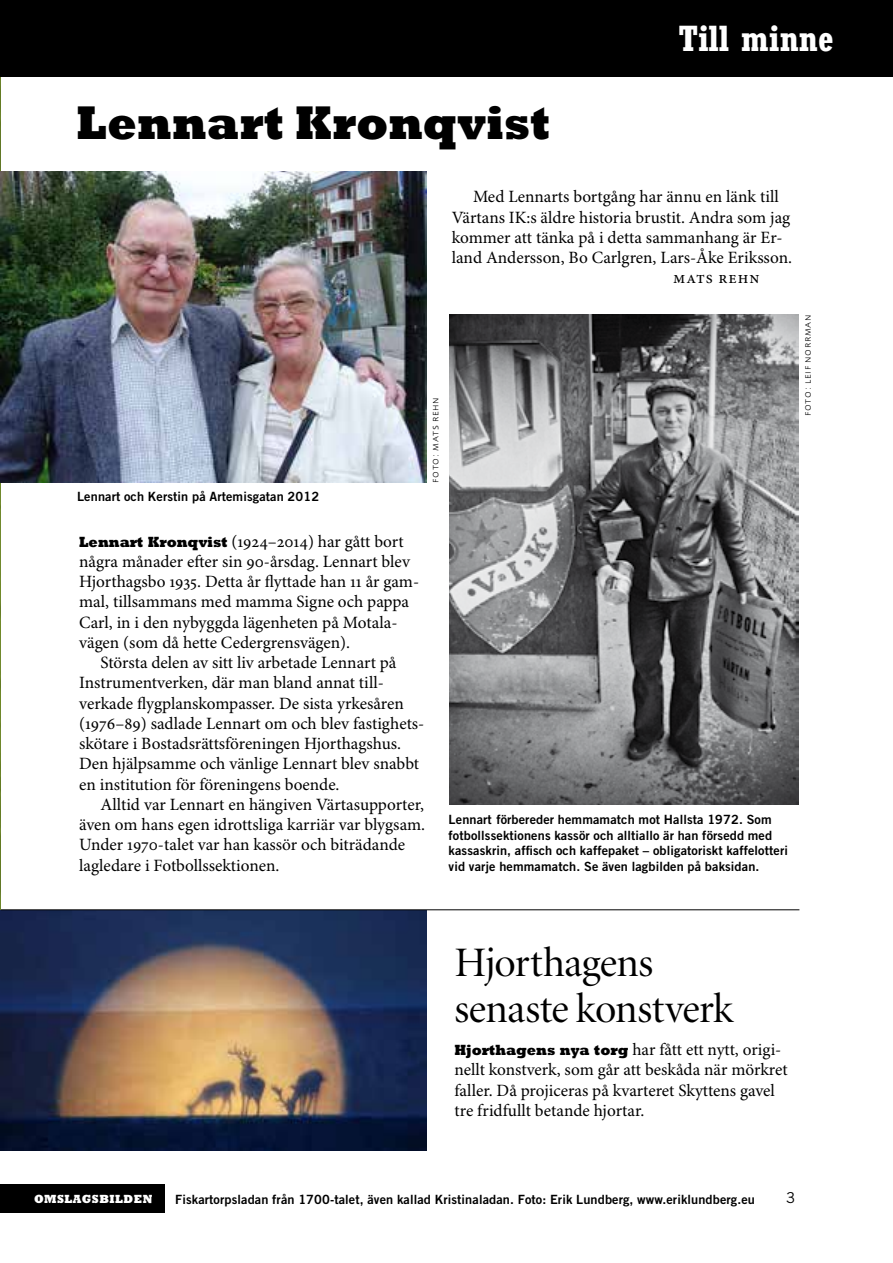
<style>
.page{position:relative;width:893px;height:1263px;background:#fff}
.page>*{position:absolute;margin:0;border:0;box-sizing:border-box;transform-origin:0 0}
.t1{font:800 48px "M Rockwell";letter-spacing:.005em;color:#000;scale:.9 1}
.t2{font:42px/46.5px "Minion Display";letter-spacing:-.015em;color:#000}
.t3{font:700 condensed 36px "M Rockwell";color:#fff}
.t4{font:17.25px/20.2px "Minion Pro";letter-spacing:-.005em;color:#000}
.t5{font:17.25px "Minion Pro";letter-spacing:.055em;color:#000}
.t6{font:15px "Trade Gothic";color:#000}
.t7{font:12.75px/15.8px "Trade Gothic Bold Two";letter-spacing:.01em;color:#000}
.t8{font:800 12px "M Rockwell";letter-spacing:.04em;color:#fff;scale:.94 1}
.t9{font:300 10.5px "Foundry Sans";letter-spacing:.07em;color:#000}
.s1{font-family:"M Rockwell";font-weight:800;font-size:15px}
</style>
<div class="page">
<img style="left:0;top:77px;width:1px;height:833px">
<div style="left:0;top:1184px;width:165px;height:28px;background:#000"></div>
<div style="left:0;top:0;width:893px;height:77px;background:#000"></div>
<img style="left:1px;top:171px;width:425px;height:312px">
<img style="left:450px;top:315px;width:348px;height:489px">
<img style="left:0;top:910px;width:426px;height:240px">
<hr style="left:1px;top:909px;width:798px;height:1px;background:#000">
<h1 class="t1" style="left:77px;top:93px;width:528px">Lennart Kronqvist</h1>
<h3 class="t3" style="left:679px;top:18px;width:156px">Till minne</h3>
<p class="t4" style="left:473px;top:187px;width:307px">Med Lennarts bortgång har ännu en länk till</p>
<p class="t4" style="left:452px;top:208px;width:340px">Värtans IK:s äldre historia brustit. Andra som jag</p>
<p class="t4" style="left:452px;top:228px;width:332px">kommer att tänka på i detta sammanhang är Er-</p>
<p class="t4" style="left:452px;top:248px;width:342px">land Andersson, Bo Carlgren, Lars-Åke Eriksson.</p>
<p class="t5" style="left:673px;top:267px;width:88px">Mats Rehn</p>
<p class="t7" style="left:77px;top:489px;width:244px">Lennart och Kerstin på Artemisgatan 2012</p>
<p class="t9" style="left:429px;top:483px;width:85px;rotate:-90deg">foto: mats rehn</p>
<p class="t4" style="left:79px;top:532px;width:341px"><span class="s1">Lennart Kronqvist</span> (1924–2014) har gått bort några månader efter sin 90-årsdag. Lennart blev Hjorthagsbo 1935. Detta år flyttade han 11 år gam&shy;mal, tillsammans med mamma Signe och pappa Carl, in i den nybyggda lägenheten på Motala&shy;vägen (som då hette Cedergrensvägen).</p>
<p class="t4" style="left:79px;top:653px;width:347px;text-indent:21px">Största delen av sitt liv arbetade Lennart på Instrumentverken, där man bland annat till&shy;verkade flygplanskompasser. De sista yrkesåren (1976–89) sadlade Lennart om och blev fastighets&shy;skötare i Bostadsrättsföreningen Hjorthagshus.<br>Den hjälpsamme och vänlige Lennart blev snabbt en institution för föreningens boende.</p>
<p class="t4" style="left:79px;top:795px;width:347px;text-indent:21px">Alltid var Lennart en hängiven Värtasupporter, även om hans egen idrottsliga karriär var blygsam.<br>Under 1970-talet var han kassör och biträdande lagledare i Fotbollssektionen.</p>
<p class="t7" style="left:449px;top:811px;width:341px">Lennart förbereder hemmamatch mot Hallsta 1972. Som fotbollssektionens kassör och alltiallo är han försedd med kassaskrin, affisch och kaffepaket – obligatoriskt kaffelotteri vid varje hemmamatch. Se även lagbilden på baksidan.</p>
<p class="t9" style="left:801px;top:416px;width:101px;rotate:-90deg">foto: leif Norrman</p>
<h2 class="t2" style="left:454px;top:941px;width:281px">Hjorthagens senaste konstverk</h2>
<p class="t4" style="left:454px;top:1040px;width:335px"><span class="s1">Hjorthagens nya torg</span> har fått ett nytt, origi&shy;nellt konstverk, som går att beskåda när mörkret faller. Då projiceras på kvarteret Skyttens gavel tre fridfullt betande hjortar.</p>
<p class="t8" style="left:34px;top:1191px;width:127px">OMSLAGSBILDEN</p>
<p class="t7" style="left:175px;top:1191px;width:581px">Fiskartorpsladan från 1700-talet, även kallad Kristinaladan. Foto: Erik Lundberg, www.eriklundberg.eu</p>
<p class="t6" style="left:786px;top:1189px;width:11px">3</p>
</div>
